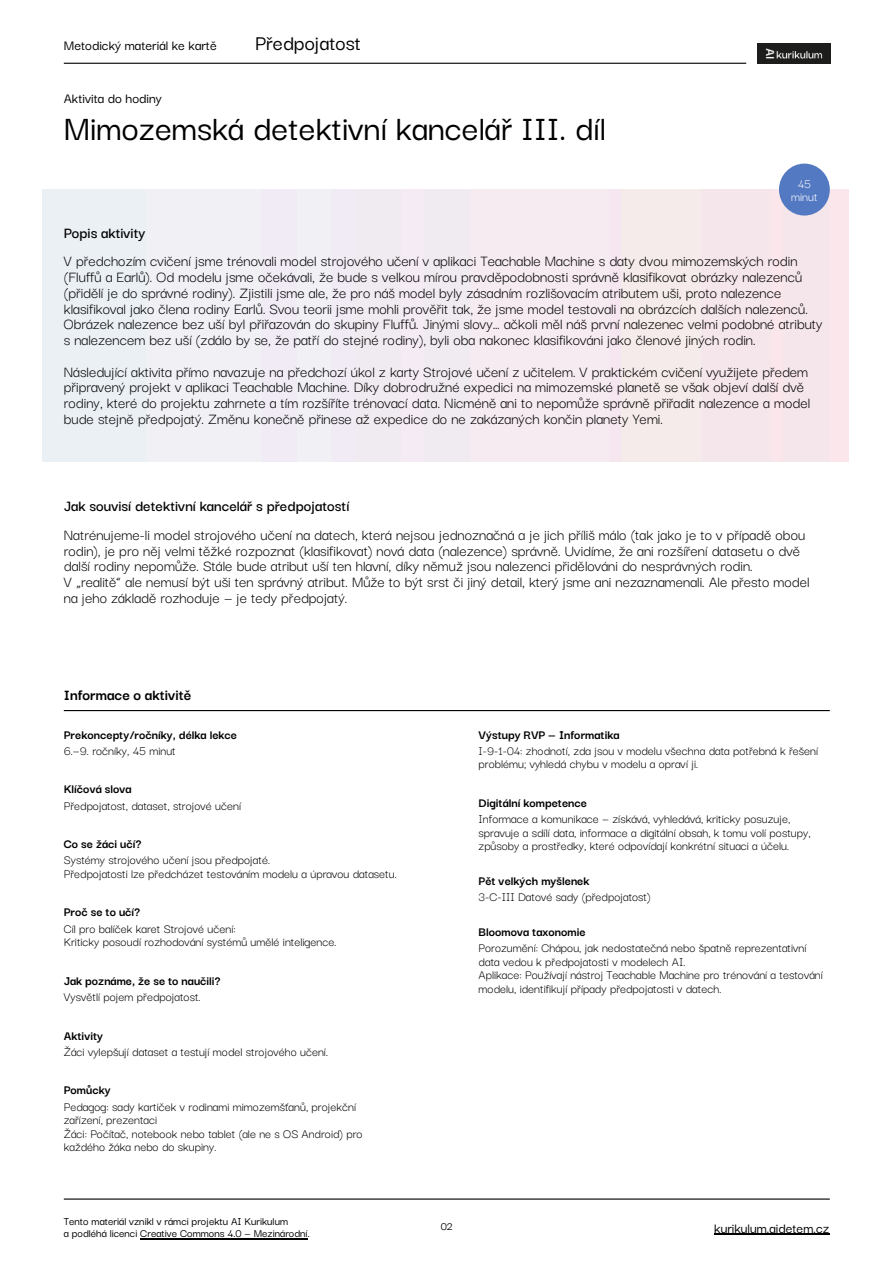
<style>
.page{position:relative;width:894px;height:1264px;background:#fff}
.page>*{position:absolute;margin:0;border:0;box-sizing:border-box;transform-origin:0 0}
.t1{font:500 37.5px "Darker Grotesque";color:#000}
.t2{font:500 22.5px "Darker Grotesque";color:#000}
.t3{font:16.5px/15.8px "Darker Grotesque";color:#000}
.t4{font:600 16.5px "Darker Grotesque";color:#000}
.t5{font:700 16.5px "Darker Grotesque";color:#000}
.t6{font:500 15px "Darker Grotesque";color:#000}
.t7{font:13.5px/13.5px "Darker Grotesque";color:#000}
.t8{font:700 13.5px "Darker Grotesque";color:#000}
.t9{font:13.5px/12.3px "Darker Grotesque";color:#fff;text-align:center}
.t10{font:500 12px "Darker Grotesque";color:#000}
</style>
<div class="page">
<hr style="left:64px;top:63px;width:682px;height:1px;background:#000">
<hr style="left:64px;top:1198px;width:765px;height:1px;background:#000">
<img style="left:757px;top:43px;width:72px;height:21px">
<hr style="left:140px;top:1238px;width:167px;height:1px;background:#000">
<hr style="left:714px;top:1233px;width:115px;height:1px;background:#000">
<hr style="left:64px;top:710px;width:765px;height:1px;background:#000">
<div style="left:43px;top:189px;width:805px;height:273px;background:#f0ebf0"></div>
<div style="left:778px;top:164px;width:51px;height:51px;background:#5379c2;border-radius:50%"></div>
<h6 class="t6" style="left:64px;top:34px;width:154px">Metodický materiál ke kartě</h6>
<h5 class="t2" style="left:255px;top:26px;width:107px">Předpojatost</h5>
<h5 class="t6" style="left:64px;top:87px;width:100px">Aktivita do hodiny</h5>
<h2 class="t1" style="left:64px;top:101px;width:543px">Mimozemská detektivní kancelář III. díl</h2>
<h5 class="t4" style="left:64px;top:221px;width:83px">Popis aktivity</h5>
<h3 class="t9" style="left:791px;top:177px;width:28px">45 minut</h3>
<p class="t3" style="left:64px;top:252px;width:760px">V předchozím cvičení jsme trénovali model strojového učení v aplikaci Teachable Machine s daty dvou mimozemských rodin (Fluffů a Earlů). Od modelu jsme očekávali, že bude s velkou mírou pravděpodobnosti správně klasifikovat obrázky nalezenců (přidělí je do správné rodiny). Zjistili jsme ale, že pro náš model byly zásadním rozlišovacím atributem uši, proto nalezence klasifikoval jako člena rodiny Earlů. Svou teorii jsme mohli prověřit tak, že jsme model testovali na obrázcích dalších nalezenců.<br>Obrázek nalezence bez uší byl přiřazován do skupiny Fluffů. Jinými slovy… ačkoli měl náš první nalezenec velmi podobné atributy s nalezencem bez uší (zdálo by se, že patří do stejné rodiny), byli oba nakonec klasifikováni jako členové jiných rodin.</p>
<p class="t3" style="left:64px;top:362px;width:747px">Následující aktivita přímo navazuje na předchozí úkol z karty Strojové učení z učitelem. V praktickém cvičení využijete předem připravený projekt v aplikaci Teachable Machine. Díky dobrodružné expedici na mimozemské planetě se však objeví další dvě rodiny, které do projektu zahrnete a tím rozšíříte trénovací data. Nicméně ani to nepomůže správně přiřadit nalezence a model bude stejně předpojatý. Změnu konečně přinese až expedice do ne zakázaných končin planety Yemi.</p>
<h6 class="t4" style="left:64px;top:494px;width:287px">Jak souvisí detektivní kancelář s předpojatostí</h6>
<p class="t3" style="left:64px;top:525px;width:747px">Natrénujeme-li model strojového učení na datech, která nejsou jednoznačná a je jich příliš málo (tak jako je to v případě obou rodin), je pro něj velmi těžké rozpoznat (klasifikovat) nová data (nalezence) správně. Uvidíme, že ani rozšíření datasetu o dvě další rodiny nepomůže. Stále bude atribut uší ten hlavní, díky němuž jsou nalezenci přidělováni do nesprávných rodin.<br>V „realitě“ ale nemusí být uši ten správný atribut. Může to být srst či jiný detail, který jsme ani nezaznamenali. Ale přesto model na jeho základě rozhoduje — je tedy předpojatý.</p>
<p class="t5" style="left:64px;top:682px;width:129px">Informace o aktivitě</p>
<h3 class="t8" style="left:64px;top:724px;width:175px">Prekoncepty/ročníky, délka lekce</h3>
<h4 class="t7" style="left:64px;top:742px;width:113px">6.—9. ročníky, 45 minut</h4>
<p class="t8" style="left:64px;top:779px;width:69px">Klíčová slova</p>
<h5 class="t7" style="left:64px;top:797px;width:179px">Předpojatost, dataset, strojové učení</h5>
<h5 class="t8" style="left:64px;top:833px;width:79px">Co se žáci učí?</h5>
<h6 class="t7" style="left:64px;top:852px;width:208px">Systémy strojového učení jsou předpojaté.</h6>
<h5 class="t7" style="left:64px;top:866px;width:334px">Předpojatosti lze předcházet testováním modelu a úpravou datasetu.</h5>
<h5 class="t8" style="left:64px;top:902px;width:78px">Proč se to učí?</h5>
<h6 class="t7" style="left:64px;top:920px;width:274px">Cíl pro balíček karet Strojové učení:<br>Kriticky posoudí rozhodování systémů umělé inteligence.</h6>
<h5 class="t8" style="left:64px;top:970px;width:158px">Jak poznáme, že se to naučili?</h5>
<h6 class="t7" style="left:64px;top:989px;width:138px">Vysvětlí pojem předpojatost.</h6>
<h4 class="t8" style="left:64px;top:1025px;width:41px">Aktivity</h4>
<h3 class="t7" style="left:64px;top:1043px;width:266px">Žáci vylepšují dataset a testují model strojového učení.</h3>
<h6 class="t8" style="left:64px;top:1080px;width:48px">Pomůcky</h6>
<p class="t7" style="left:64px;top:1098px;width:300px">Pedagog: sady kartiček v rodinami mimozemšťanů, projekční zařízení, prezentaci<br>Žáci: Počítač, notebook nebo tablet (ale ne s OS Android) pro každého žáka nebo do skupiny.</p>
<p class="t10" style="left:64px;top:1212px;width:226px">Tento materiál vznikl v rámci projektu AI Kurikulum</p>
<h3 class="t10" style="left:64px;top:1224px;width:247px">a podléhá licenci Creative Commons 4.0 — Mezinárodní.</h3>
<h5 class="t8" style="left:478px;top:724px;width:142px">Výstupy RVP — Informatika</h5>
<h6 class="t7" style="left:478px;top:742px;width:341px">I-9-1-04: zhodnotí, zda jsou v modelu všechna data potřebná k řešení problému; vyhledá chybu v modelu a opraví ji.</h6>
<h5 class="t8" style="left:478px;top:792px;width:110px">Digitální kompetence</h5>
<h6 class="t7" style="left:478px;top:811px;width:333px">Informace a komunikace — získává, vyhledává, kriticky posuzuje, spravuje a sdílí data, informace a digitální obsah, k tomu volí postupy, způsoby a prostředky, které odpovídají konkrétní situaci a účelu.</h6>
<h4 class="t8" style="left:478px;top:870px;width:112px">Pět velkých myšlenek</h4>
<h3 class="t7" style="left:478px;top:889px;width:173px">3-C-III Datové sady (předpojatost)</h3>
<h5 class="t8" style="left:478px;top:921px;width:109px">Bloomova taxonomie</h5>
<h6 class="t7" style="left:478px;top:940px;width:346px">Porozumění: Chápou, jak nedostatečná nebo špatně reprezentativní data vedou k předpojatosti v modelech AI.<br>Aplikace: Používají nástroj Teachable Machine pro trénování a testování modelu, identifikují případy předpojatosti v datech.</h6>
<h1 class="t10" style="left:440px;top:1217px;width:14px">02</h1>
<h6 class="t6" style="left:714px;top:1216px;width:116px">kurikulum.aidetem.cz</h6>
</div>
